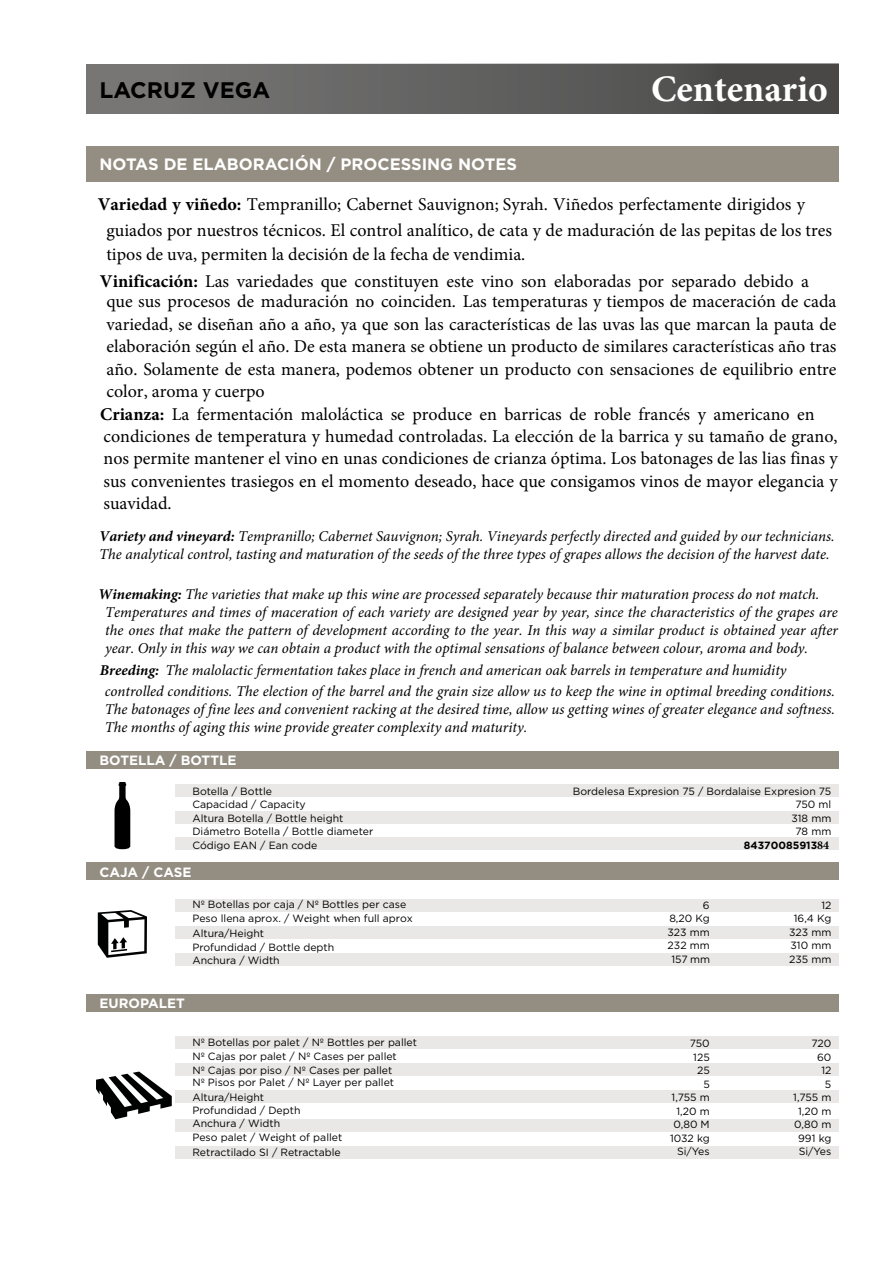
<style>
.page{position:relative;width:893px;height:1263px;background:#fff}
.page>*{position:absolute;margin:0;border:0;box-sizing:border-box;transform-origin:0 0}
.t1{font:700 37.5px "Minion Pro";color:#fff}
.t2{font:700 22.5px "Gotham";color:#000}
.t3{font:18px/22.4px "Minion Pro";color:#000}
.t4{font:700 16.5px "Gotham";color:#fff}
.t5{font:italic 15px/18px "Minion Pro";color:#000}
.t6{font:700 13.5px "Gotham";color:#fff}
.t7{font:10.5px/13.5px "Gotham";color:#000}
.s1{font-weight:700}
.s2{font-family:"Minion Pro";font-size:12px}
.s3{font-family:"Minion Pro";font-weight:700;font-size:12px}
</style>
<div class="page">
<div style="left:86px;top:146px;width:753px;height:36px;background:#948e82"></div>
<div style="left:86px;top:64px;width:753px;height:50px;background:linear-gradient(to right,#7c7b7a,#464645)"></div>
<div style="left:175px;top:784px;width:664px;height:12px;background:#eae8e6"></div>
<div style="left:175px;top:899px;width:664px;height:12px;background:#eae8e6"></div>
<div style="left:175px;top:1036px;width:664px;height:13px;background:#eae8e6"></div>
<div style="left:175px;top:1119px;width:664px;height:12px;background:#eae8e6"></div>
<div style="left:175px;top:811px;width:664px;height:12px;background:#eae8e6"></div>
<div style="left:175px;top:926px;width:664px;height:12px;background:#eae8e6"></div>
<div style="left:175px;top:1063px;width:664px;height:13px;background:#eae8e6"></div>
<div style="left:175px;top:1146px;width:664px;height:12px;background:#eae8e6"></div>
<div style="left:175px;top:838px;width:664px;height:12px;background:#eae8e6"></div>
<div style="left:175px;top:953px;width:664px;height:12px;background:#eae8e6"></div>
<div style="left:175px;top:1090px;width:664px;height:12px;background:#eae8e6"></div>
<div style="left:86px;top:751px;width:753px;height:17px;background:#948e82"></div>
<div style="left:86px;top:862px;width:753px;height:17px;background:#948e82"></div>
<div style="left:86px;top:994px;width:753px;height:18px;background:#948e82"></div>
<svg style="left:114px;top:782px;width:17px;height:67px"></svg>
<svg style="left:98px;top:910px;width:49px;height:48px"></svg>
<svg style="left:96px;top:1071px;width:76px;height:48px"></svg>
<h2 class="t2" style="left:100px;top:75px;width:172px">LACRUZ VEGA</h2>
<h1 class="t1" style="left:651px;top:62px;width:178px">Centenario</h1>
<p class="t4" style="left:100px;top:154px;width:419px">NOTAS DE ELABORACIÓN / PROCESSING NOTES</p>
<p class="t3" style="left:98px;top:194px;width:709px"><span class="s1">Variedad y viñedo:</span> Tempranillo; Cabernet Sauvignon; Syrah. Viñedos perfectamente dirigidos y</p>
<p class="t3" style="left:106px;top:218px;width:727px;line-height:24px">guiados por nuestros técnicos. El control analítico, de cata y de maduración de las pepitas de los tres tipos de uva, permiten la decisión de la fecha de vendimia.</p>
<p class="t3" style="left:106px;top:271px;width:731px;line-height:20.1px;text-indent:-7px"><span class="s1">Vinificación:</span> Las variedades que constituyen este vino son elaboradas por separado debido a que sus procesos de maduración no coinciden. Las temperaturas y tiempos de maceración de cada</p>
<p class="t3" style="left:106px;top:313px;width:731px;text-align:justify">variedad, se diseñan año a año, ya que son las características de las uvas las que marcan la pauta de elaboración según el año. De esta manera se obtiene un producto de similares características año tras año. Solamente de esta manera, podemos obtener un producto con sensaciones de equilibrio entre color, aroma y cuerpo</p>
<p class="t3" style="left:100px;top:403px;width:739px"><span class="s1">Crianza:</span> La fermentación maloláctica se produce en barricas de roble francés y americano en condiciones de temperatura y humedad controladas. La elección de la barrica y su tamaño de grano, nos permite mantener el vino en unas condiciones de crianza óptima. Los batonages de las lias finas y sus convenientes trasiegos en el momento deseado, hace que consigamos vinos de mayor elegancia y suavidad.</p>
<p class="t5" style="left:99px;top:528px;width:737px"><span class="s1">Variety and vineyard:</span> Tempranillo; Cabernet Sauvignon; Syrah. Vineyards perfectly directed and guided by our technicians.<br>The analytical control, tasting and maturation of the seeds of the three types of grapes allows the decision of the harvest date.</p>
<p class="t5" style="left:105px;top:585px;width:734px;text-indent:-7px"><span class="s1">Winemaking:</span> The varieties that make up this wine are processed separately because thir maturation process do not match.<br>Temperatures and times of maceration of each variety are designed year by year, since the characteristics of the grapes are the ones that make the pattern of development according to the year. In this way a similar product is obtained year after year. Only in this way we can obtain a product with the optimal sensations of balance between colour, aroma and body.</p>
<p class="t5" style="left:105px;top:660px;width:732px;line-height:20.9px;text-indent:-5px"><span class="s1">Breeding:</span> The malolactic fermentation takes place in french and american oak barrels in temperature and humidity controlled conditions. The election of the barrel and the grain size allow us to keep the wine in optimal breeding conditions.</p>
<p class="t5" style="left:105px;top:700px;width:732px">The batonages of fine lees and convenient racking at the desired time, allow us getting wines of greater elegance and softness.<br>The months of aging this wine provide greater complexity and maturity.</p>
<p class="t6" style="left:100px;top:751px;width:138px">BOTELLA / BOTTLE</p>
<p class="t7" style="left:192px;top:784px;width:182px">Botella / Bottle<br>Capacidad / Capacity<br>Altura Botella / Bottle height<br>Diámetro Botella / Bottle diameter<br>Código EAN / Ean code</p>
<p class="t6" style="left:100px;top:863px;width:94px">CAJA / CASE</p>
<p class="t7" style="left:192px;top:897px;width:222px;line-height:14.5px">Nº Botellas por caja / Nº Bottles per case<br>Peso llena aprox. / W<span class="s2">ei</span>ght <span class="s2">w</span>hen full aprox<br>Altura/Height</p>
<p class="t7" style="left:192px;top:940px;width:143px">Profundidad / Bottle depth<br>Anchura / Width</p>
<p class="t6" style="left:100px;top:995px;width:87px">EUROPALET</p>
<p class="t7" style="left:192px;top:1035px;width:226px">Nº Botellas por palet / Nº Bottles per pallet Nº Cajas por palet / Nº Cases per pallet<br>Nº Cajas por piso / Nº Cases per pallet<br>Nº Pisos por Palet / Nº Layer per pallet</p>
<p class="t7" style="left:192px;top:1090px;width:151px">Altura/Height<br>Profundidad / Depth<br>Anchura / Width<br>Peso palet / W<span class="s2">ei</span>ght of pallet</p>
<p class="t7" style="left:192px;top:1145px;width:150px">Retractilado SI / Retractable</p>
<p class="t7" style="left:573px;top:784px;width:260px;text-align:right">Bordelesa Expresion 75 / Bordalaise Expresion 75<br>750 ml<br>318 mm<br>78 mm<br><span class="s1">84370085913</span><span class="s3">84</span></p>
<p class="t7" style="left:667px;top:898px;width:44px;text-align:right">6<br>8,20 Kg<br>323 mm<br>232 mm<br>157 mm</p>
<p class="t7" style="left:789px;top:898px;width:44px;text-align:right">12<br>16,4 Kg<br>323 mm<br>310 mm<br>235 mm</p>
<p class="t7" style="left:670px;top:1036px;width:41px;text-align:right">750<br>125<br>25<br>5<br>1,755 m<br>1,20 m<br>0,80 M<br>1032 kg<br>Si/Yes</p>
<p class="t7" style="left:793px;top:1036px;width:40px;text-align:right">720<br>60<br>12<br>5<br>1,755 m<br>1,20 m<br>0,80 m<br>991 kg<br>Si/Yes</p>
</div>
